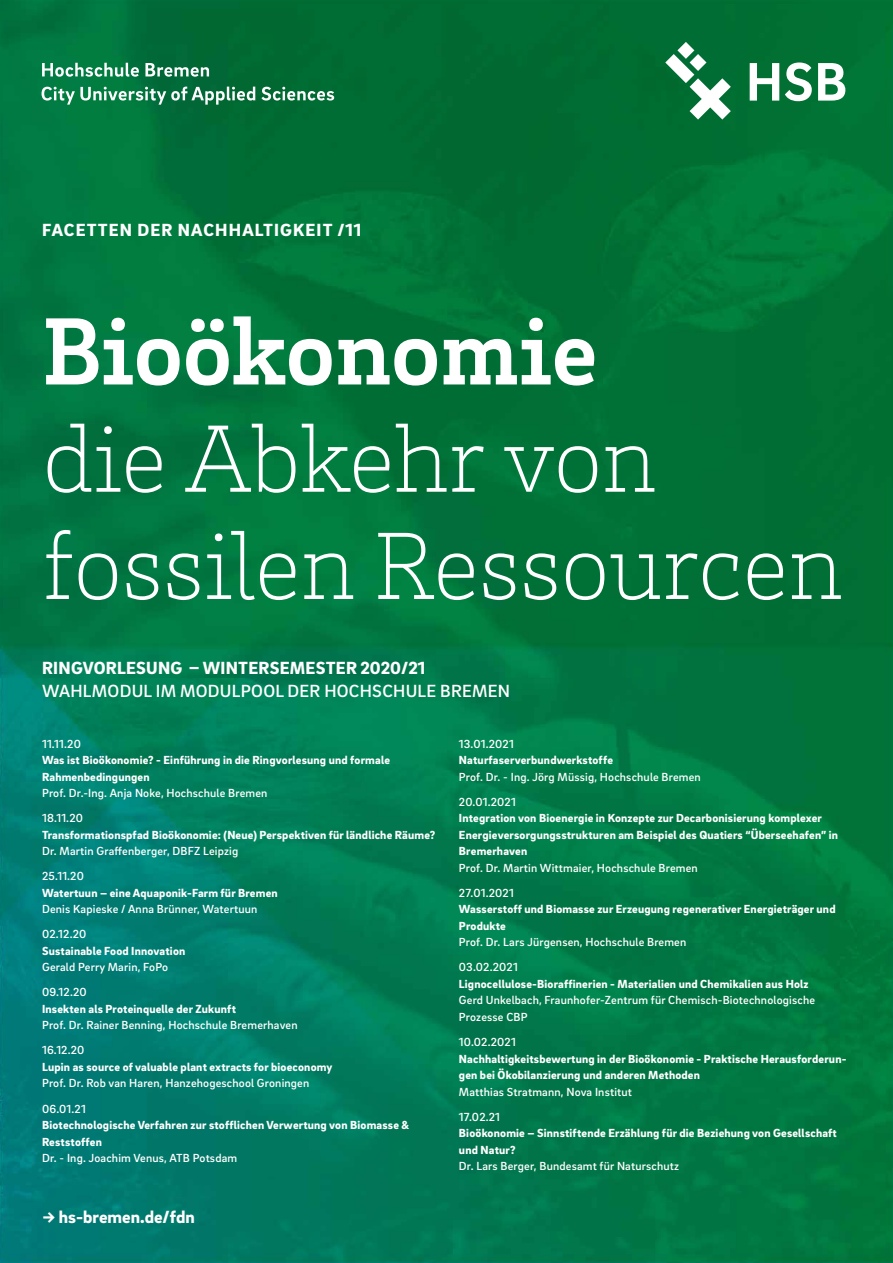
<style>
.page{position:relative;width:893px;height:1263px;background:#fff}
.page>*{position:absolute;margin:0;border:0;box-sizing:border-box;transform-origin:0 0}
.t1{font:200 97.8px/107.2px "Brix Slab";letter-spacing:-.01em;color:#fff}
.t2{font:700 97.8px "Brix Slab";color:#fff}
.t3{font:900 18px "Brix Sans";letter-spacing:.015em;color:#fff}
.t4{font:500 18px "Brix Sans";letter-spacing:.015em;color:#fff}
.t5{font:900 18px "Brix Sans";letter-spacing:.065em;color:#fff}
.t6{font:900 12px/16.5px "Brix Sans";letter-spacing:.015em;color:#fff}
.t7{font:500 12px/25px "Brix Sans";letter-spacing:.015em;color:#fff}
</style>
<div class="page">
<img style="left:0;top:0;width:893px;height:1263px">
<svg style="left:665px;top:42px;width:180px;height:78px"></svg>
<svg style="left:42px;top:63px;width:97px;height:14px"></svg>
<svg style="left:145px;top:63px;width:64px;height:14px"></svg>
<svg style="left:42px;top:87px;width:213px;height:18px"></svg>
<svg style="left:261px;top:87px;width:73px;height:14px"></svg>
<h2 class="t5" style="left:42px;top:218px;width:321px">FACETTEN DER NACHHALTIGKEIT /11</h2>
<h1 class="t2" style="left:42px;top:287px;width:557px">Bioökonomie</h1>
<h1 class="t1" style="left:42px;top:402px;width:803px">die Abkehr von fossilen Ressourcen</h1>
<h2 class="t3" style="left:42px;top:656px;width:385px">RINGVORLESUNG – WINTERSEMESTER 2020/21</h2>
<h2 class="t4" style="left:42px;top:679px;width:469px">WAHLMODUL IM MODULPOOL DER HOCHSCHULE BREMEN</h2>
<p class="t7" style="left:42px;top:731px;width:40px">11.11.20</p>
<p class="t6" style="left:42px;top:751px;width:349px">Was ist Bioökonomie? - Einführung in die Ringvorlesung und formale<br>Rahmenbedingungen</p>
<p class="t7" style="left:42px;top:780px;width:227px">Prof. Dr.-Ing. Anja Noke, Hochschule Bremen<br>18.11.20</p>
<p class="t6" style="left:42px;top:826px;width:395px">Transformationspfad Bioökonomie: (Neue) Perspektiven für ländliche Räume?</p>
<p class="t7" style="left:42px;top:838px;width:198px">Dr. Martin Graffenberger, DBFZ Leipzig<br>25.11.20</p>
<p class="t6" style="left:42px;top:884px;width:237px">Watertuun – eine Aquaponik-Farm für Bremen</p>
<p class="t7" style="left:42px;top:896px;width:217px">Denis Kapieske / Anna Brünner, Watertuun<br>02.12.20</p>
<p class="t6" style="left:42px;top:942px;width:145px">Sustainable Food Innovation</p>
<p class="t7" style="left:42px;top:954px;width:127px">Gerald Perry Marin, FoPo<br>09.12.20</p>
<p class="t6" style="left:42px;top:1000px;width:195px">Insekten als Proteinquelle der Zukunft</p>
<p class="t7" style="left:42px;top:1012px;width:257px">Prof. Dr. Rainer Benning, Hochschule Bremerhaven<br>16.12.20</p>
<p class="t6" style="left:42px;top:1058px;width:292px">Lupin as source of valuable plant extracts for bioeconomy</p>
<p class="t7" style="left:42px;top:1070px;width:269px">Prof. Dr. Rob van Haren, Hanzehogeschool Groningen<br>06.01.21</p>
<p class="t6" style="left:42px;top:1116px;width:369px">Biotechnologische Verfahren zur stofflichen Verwertung von Biomasse &amp;<br>Reststoffen</p>
<p class="t7" style="left:42px;top:1145px;width:197px">Dr. - Ing. Joachim Venus, ATB Potsdam</p>
<h2 class="t3" style="left:42px;top:1204px;width:154px">→ hs-bremen.de/fdn</h2>
<p class="t7" style="left:459px;top:731px;width:56px">13.01.2021</p>
<p class="t6" style="left:459px;top:751px;width:156px">Naturfaserverbundwerkstoffe</p>
<p class="t7" style="left:459px;top:764px;width:243px">Prof. Dr. - Ing. Jörg Müssig, Hochschule Bremen<br>20.01.2021</p>
<p class="t6" style="left:459px;top:809px;width:381px">Integration von Bioenergie in Konzepte zur Decarbonisierung komplexer<br>Energieversorgungsstrukturen am Beispiel des Quatiers “Überseehafen” in<br>Bremerhaven</p>
<p class="t7" style="left:459px;top:855px;width:240px">Prof. Dr. Martin Wittmaier, Hochschule Bremen<br>27.01.2021</p>
<p class="t6" style="left:459px;top:900px;width:378px">Wasserstoff und Biomasse zur Erzeugung regenerativer Energieträger und<br>Produkte</p>
<p class="t7" style="left:459px;top:929px;width:229px">Prof. Dr. Lars Jürgensen, Hochschule Bremen<br>03.02.2021</p>
<p class="t6" style="left:459px;top:975px;width:351px">Lignocellulose-Bioraffinerien - Materialien und Chemikalien aus Holz</p>
<p class="t7" style="left:459px;top:992px;width:358px;line-height:16.5px">Gerd Unkelbach, Fraunhofer-Zentrum für Chemisch-Biotechnologische<br>Prozesse CBP</p>
<p class="t7" style="left:459px;top:1029px;width:58px">10.02.2021</p>
<p class="t6" style="left:459px;top:1049px;width:389px">Nachhaltigkeitsbewertung in der Bioökonomie - Praktische Herausforderun&shy;gen bei Ökobilanzierung und anderen Methoden</p>
<p class="t7" style="left:459px;top:1078px;width:175px">Matthias Stratmann, Nova Institut<br>17.02.21</p>
<p class="t6" style="left:459px;top:1124px;width:379px">Bioökonomie – Sinnstiftende Erzählung für die Beziehung von Gesellschaft und Natur?</p>
<p class="t7" style="left:459px;top:1153px;width:222px">Dr. Lars Berger, Bundesamt für Naturschutz</p>
</div>
